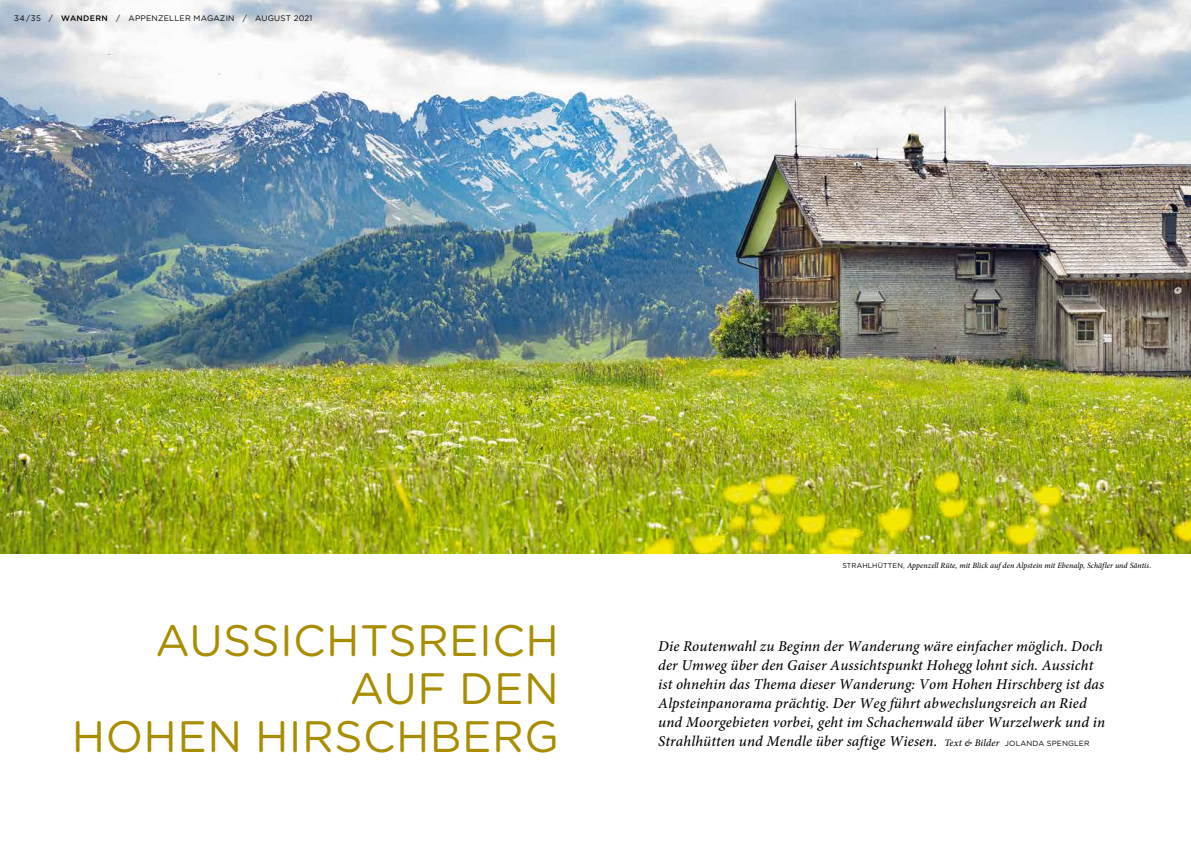
<style>
.page{position:relative;width:1191px;height:842px;background:#fff}
.page>*{position:absolute;margin:0;border:0;box-sizing:border-box;transform-origin:0 0}
.t1{font:44px/48px "Gotham Rounded";letter-spacing:.01em;color:#a88d00;text-align:right}
.t2{font:italic 500 15px/19px "Minion Pro";letter-spacing:.01em;color:#000}
.t3{font:italic 500 8px "Minion Pro";color:#000}
.t4{font:8px "Gotham Rounded";letter-spacing:.02em;color:#000}
.s1{font-weight:500}
.s2{font-family:"Gotham Rounded";font-weight:400;font-style:normal;font-size:7px}
.s3{font-size:10px}
.s4{font-family:"Gotham Rounded";font-weight:400;font-style:normal;font-size:7.5px}
</style>
<div class="page">
<img style="left:0;top:0;width:1191px;height:553px">
<p class="t4" style="left:14px;top:13px;width:300px">34 / 35 / <span class="s1">WANDERN</span> / APPENZELLER MAGAZIN / AUGUST 2021</p>
<h1 class="t1" style="left:72px;top:614px;width:488px">AUSSICHTSREICH<br>AUF DEN<br>HOHEN HIRSCHBERG</h1>
<p class="t3" style="left:842px;top:560px;width:310px"><span class="s2">STRAHLHÜTTEN,</span> Appenzell Rüte, mit Blick auf den Alpstein mit Ebenalp, Schäfler und Säntis.</p>
<p class="t2" style="left:658px;top:637px;width:448px">Die Routenwahl zu Beginn der Wanderung wäre einfacher möglich. Doch der Umweg über den Gaiser Aussichtspunkt Hohegg lohnt sich. Aussicht ist ohnehin das Thema dieser Wanderung: Vom Hohen Hirschberg ist das Alpsteinpanorama prächtig. Der Weg führt abwechslungsreich an Ried und Moorgebieten vorbei, geht im Schachenwald über Wurzelwerk und in Strahlhütten und Mendle über saftige Wiesen. <span class="s3">Text &amp; Bilder</span> <span class="s4">JOLANDA SPENGLER</span></p>
</div>
